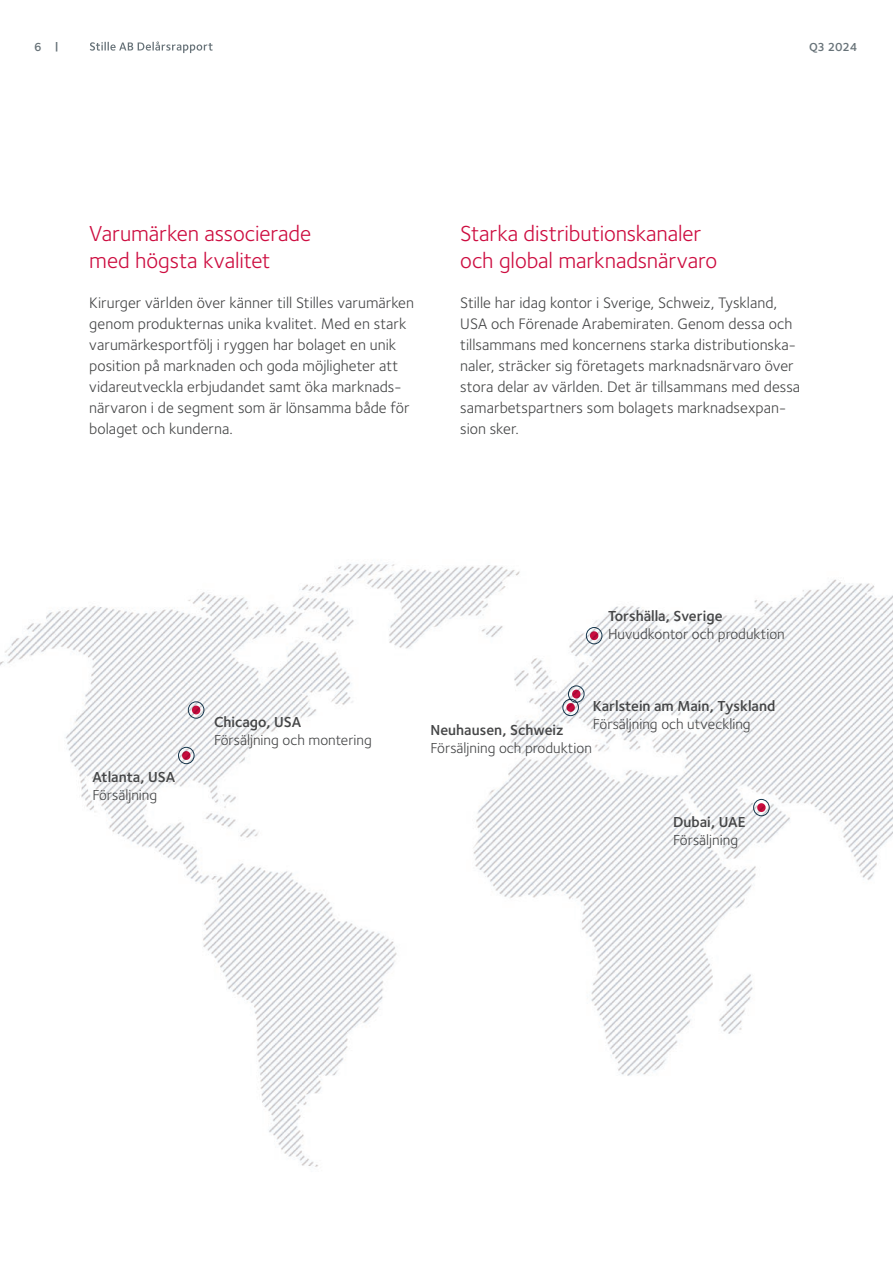
<style>
.page{position:relative;width:893px;height:1263px;background:#fff}
.page>*{position:absolute;margin:0;border:0;box-sizing:border-box;transform-origin:0 0}
.F-04-H3-Heading{font:22.5px/27px "Foundry Sterling";letter-spacing:-.005em;color:#cd0d40}
.F-09-B1-Body_text{font:15.75px/21px "Foundry Sterling";color:#454647}
.t1{font:15px "Foundry Sterling";color:#454647}
.t2{font:600 15px "Foundry Sterling";color:#454647}
.t3{font:600 12px "Foundry Sterling";letter-spacing:-.02em;color:#687379}
</style>
<div class="page">
<svg style="left:90px;top:41px;width:123px;height:12px"></svg>
<img style="left:0;top:563px;width:893px;height:604px">
<svg style="left:572px;top:690px;width:8px;height:8px"></svg>
<div style="left:568px;top:685px;width:16px;height:18px;border:1px solid #173a51;border-radius:50%"></div>
<svg style="left:566px;top:703px;width:9px;height:9px"></svg>
<div style="left:562px;top:699px;width:17px;height:17px;border:1px solid #173a51;border-radius:50%"></div>
<svg style="left:590px;top:631px;width:8px;height:9px"></svg>
<div style="left:586px;top:627px;width:16px;height:17px;border:1px solid #173a51;border-radius:50%"></div>
<svg style="left:757px;top:803px;width:9px;height:9px"></svg>
<div style="left:753px;top:799px;width:17px;height:17px;border:1px solid #173a51;border-radius:50%"></div>
<svg style="left:192px;top:706px;width:8px;height:8px"></svg>
<div style="left:188px;top:701px;width:16px;height:17px;border:1px solid #173a51;border-radius:50%"></div>
<svg style="left:182px;top:751px;width:9px;height:9px"></svg>
<div style="left:178px;top:747px;width:16px;height:17px;border:1px solid #173a51;border-radius:50%"></div>
<p class="t3" style="left:34px;top:39px;width:26px">6 |</p>
<p class="t3" style="left:809px;top:40px;width:50px">Q3 2024</p>
<h3 class="F-04-H3-Heading" style="left:89px;top:220px;width:223px">Varumärken associerade med högsta kvalitet</h3>
<p class="F-09-B1-Body_text" style="left:89px;top:292px;width:326px">Kirurger världen över känner till Stilles varumärken genom produkternas unika kvalitet. Med en stark varumärkesportfölj i ryggen har bolaget en unik position på marknaden och goda möjligheter att vidareutveckla erbjudandet samt öka marknads&shy;närvaron i de segment som är lönsamma både för bolaget och kunderna.</p>
<h3 class="F-04-H3-Heading" style="left:460px;top:220px;width:258px">Starka distributionskanaler och global marknadsnärvaro</h3>
<p class="F-09-B1-Body_text" style="left:460px;top:292px;width:341px">Stille har idag kontor i Sverige, Schweiz, Tyskland, USA och Förenade Arabemiraten. Genom dessa och tillsammans med koncernens starka distributionska&shy;naler, sträcker sig företagets marknadsnärvaro över stora delar av världen. Det är tillsammans med dessa samarbetspartners som bolagets marknadsexpan&shy;sion sker.</p>
<p class="t2" style="left:92px;top:768px;width:84px">Atlanta, USA</p>
<p class="t1" style="left:92px;top:787px;width:66px">Försäljning</p>
<p class="t2" style="left:214px;top:713px;width:89px">Chicago, USA</p>
<p class="t1" style="left:214px;top:731px;width:159px">Försäljning och montering</p>
<p class="t2" style="left:608px;top:607px;width:116px">Torshälla, Sverige</p>
<p class="t1" style="left:608px;top:625px;width:178px">Huvudkontor och produktion</p>
<p class="t2" style="left:593px;top:697px;width:184px">Karlstein am Main, Tyskland</p>
<p class="t1" style="left:593px;top:715px;width:159px">Försäljning och utveckling</p>
<p class="t2" style="left:431px;top:721px;width:135px">Neuhausen, Schweiz</p>
<p class="t1" style="left:431px;top:740px;width:163px">Försäljning och produktion</p>
<p class="t2" style="left:673px;top:813px;width:74px">Dubai, UAE</p>
<p class="t1" style="left:673px;top:831px;width:66px">Försäljning</p>
</div>
